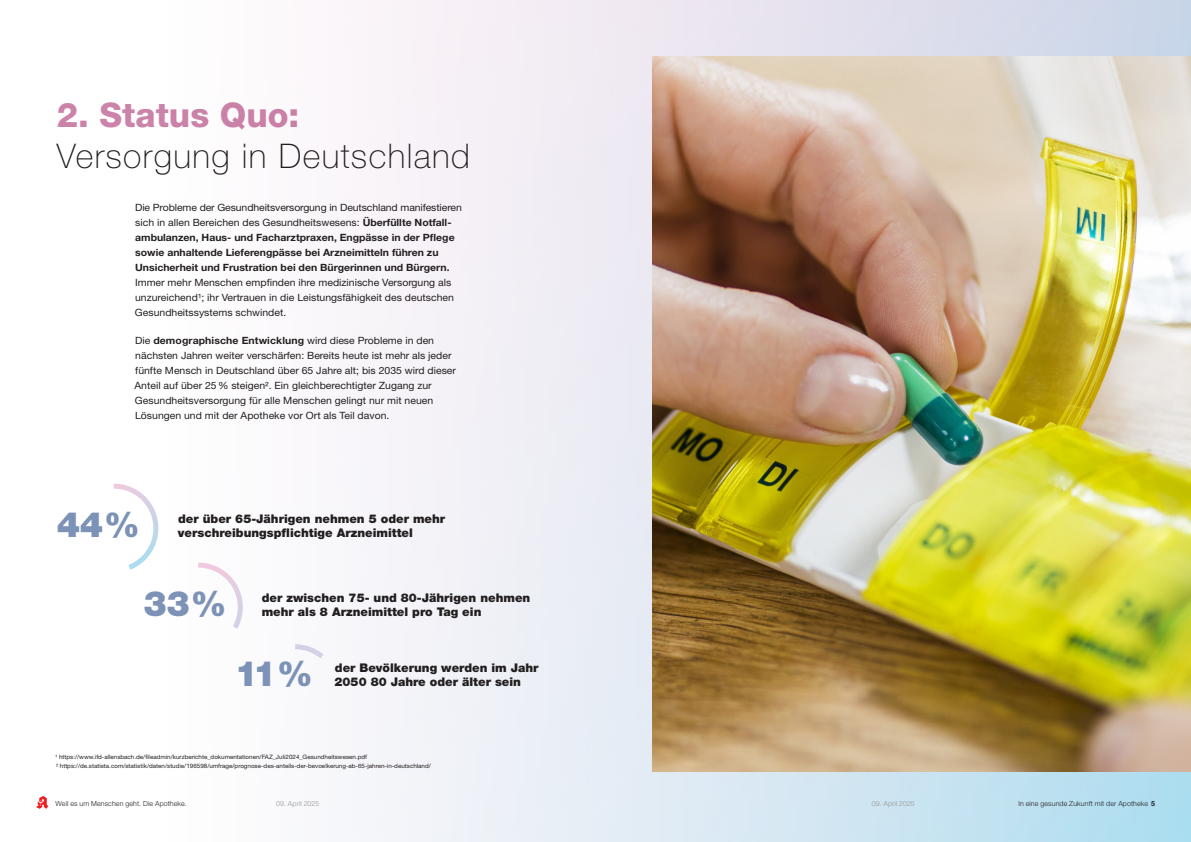
<style>
.page{position:relative;width:1191px;height:842px;background:#fff}
.page>*{position:absolute;margin:0;border:0;box-sizing:border-box;transform-origin:0 0}
.t1{font:900 35px "Helvetica Neue LT Std";color:#7d92b7}
.t2{font:100 34px "Helvetica Neue LT Std";letter-spacing:.04em;color:#231f20}
.t3{font:800 34px "Helvetica Neue LT Std";color:#cc83a9}
.t4{font:900 12px/14px "Helvetica Neue LT Std";color:#231f20}
.t5{font:10px/15px "Helvetica Neue LT Std";color:#231f20;scale:1.05 1}
.t6{font:700 10px/15px "Helvetica Neue LT Std";color:#231f20;scale:1.05 1}
.t7{font:300 7px "Helvetica Neue LT Std";letter-spacing:.02em;color:#231f20}
.t8{font:300 7px "Helvetica Neue LT Std";letter-spacing:.02em;color:#939598}
.t9{font:6px/9px "Helvetica Neue LT Std";color:#231f20;scale:1.05 1}
.s1{font-weight:400}
.s2{font-weight:700}
</style>
<div class="page">
<div style="left:162px;top:0;width:1029px;height:842px;background:linear-gradient(to right,#fffcfd,#bed8ea)"></div>
<img style="left:652px;top:57px;width:539px;height:714px">
<svg style="left:36px;top:796px;width:12px;height:13px"></svg>
<svg style="left:113px;top:483px;width:46px;height:87px"></svg>
<svg style="left:193px;top:560px;width:52px;height:74px"></svg>
<svg style="left:290px;top:642px;width:39px;height:21px"></svg>
<h2 class="t3" style="left:57px;top:95px;width:244px">2. Status Quo:</h2>
<h2 class="t2" style="left:57px;top:136px;width:415px">Versorgung in Deutschland</h2>
<p class="t6" style="left:135px;top:200px;width:313px"><span class="s1">Die Probleme der Gesundheitsversorgung in Deutschland manifestieren sich in allen Bereichen des Gesundheitswesens:</span> Überfüllte Notfall&shy;ambulanzen, Haus- und Facharztpraxen, Engpässe in der Pflege sowie anhaltende Lieferengpässe bei Arzneimitteln führen zu Unsicherheit und Frustration bei den Bürgerinnen und Bürgern.</p>
<p class="t5" style="left:135px;top:275px;width:305px">Immer mehr Menschen empfinden ihre medizinische Versorgung als unzureichend¹; ihr Vertrauen in die Leistungsfähigkeit des deutschen<br>Gesundheitssystems schwindet.</p>
<p class="t5" style="left:134px;top:333px;width:308px">Die <span class="s2">demographische Entwicklung</span> wird diese Probleme in den nächsten Jahren weiter verschärfen: Bereits heute ist mehr als jeder fünfte Mensch in Deutschland über 65 Jahre alt; bis 2035 wird dieser Anteil auf über 25% steigen². Ein gleichberechtigter Zugang zur Gesundheitsversorgung für alle Menschen gelingt nur mit neuen Lösungen und mit der Apotheke vor Ort als Teil davon.</p>
<h1 class="t1" style="left:57px;top:504px;width:84px">44%</h1>
<p class="t4" style="left:178px;top:512px;width:269px">der über 65-Jährigen nehmen 5 oder mehr verschreibungspflichtige Arzneimittel</p>
<h1 class="t1" style="left:144px;top:582px;width:84px">33%</h1>
<p class="t4" style="left:262px;top:590px;width:270px">der zwischen 75- und 80-Jährigen nehmen mehr als 8 Arzneimittel pro Tag ein</p>
<h1 class="t1" style="left:235px;top:653px;width:80px">11%</h1>
<p class="t4" style="left:334px;top:661px;width:205px">der Bevölkerung werden im Jahr<br>2050 80 Jahre oder älter sein</p>
<p class="t9" style="left:55px;top:752px;width:359px">¹ https://www.ifd-allensbach.de/fileadmin/kurzberichte_dokumentationen/FAZ_Juli2024_Gesundheitswesen.pdf<br>² https://de.statista.com/statistik/daten/studie/196598/umfrage/prognose-des-anteils-der-bevoelkerung-ab-65-jahren-in-deutschland/</p>
<p class="t7" style="left:56px;top:799px;width:133px">Weil es um Menschen geht. Die Apotheke.</p>
<p class="t7" style="left:1018px;top:799px;width:138px">In eine gesunde Zukunft mit der Apotheke <span class="s2">5</span></p>
<p class="t8" style="left:276px;top:799px;width:45px">09. April 2025</p>
<p class="t8" style="left:871px;top:799px;width:45px">09. April 2025</p>
</div>
